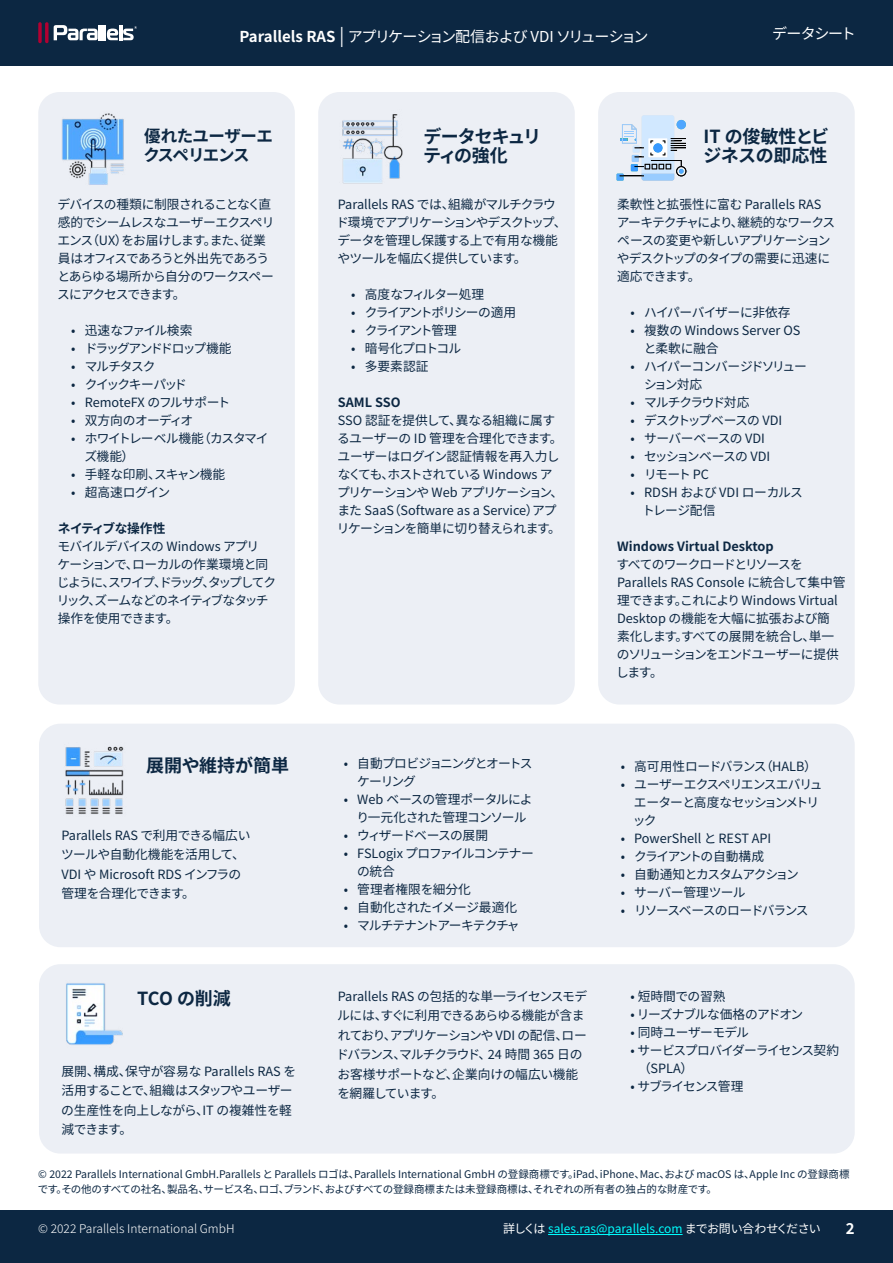
<style>
.page{position:relative;width:893px;height:1263px;background:#fff}
.page>*{position:absolute;margin:0;border:0;box-sizing:border-box;transform-origin:0 0}
.t1{font:700 18px/19.5px "Source Han Sans JP";letter-spacing:-.015em;color:#0c2742}
.t2{font:700 18px/19.5px "Source Han Sans JP";letter-spacing:-.06em;color:#0c2742}
.t3{font:700 16.5px/19.5px "Source Han Sans JP";letter-spacing:-.045em;color:#0c2742}
.t4{font:15px "Source Han Sans JP";letter-spacing:-.075em;color:#fff}
.t5{font:700 15px "Source Han Sans JP";color:#fff}
.t6{font:12.75px/18px "Source Han Sans JP";letter-spacing:-.05em;color:#0c2742}
.t7{font:12.75px/18px "Source Han Sans JP";letter-spacing:-.025em;color:#0c2742}
.t8{font:12.75px/19.5px "Source Han Sans JP";color:#0c2742}
.t9{font:12.75px/19.5px "Source Han Sans JP";letter-spacing:-.02em;color:#0c2742}
.t10{font:12.75px/18px "Source Han Sans JP";letter-spacing:-.07em;color:#0c2742}
.t11{font:12.75px "Source Han Sans JP";letter-spacing:-.095em;color:#0c2742}
.t12{font:12.75px/18px "Source Han Sans JP";letter-spacing:-.08em;color:#0c2742}
.t13{font:12.75px/18px "Source Han Sans JP";letter-spacing:-.03em;color:#0c2742}
.t14{font:12.75px/18px "Source Han Sans JP";letter-spacing:-.085em;color:#0c2742}
.t15{font:12.75px/18px "Source Han Sans JP";letter-spacing:-.075em;color:#0c2742}
.t16{font:700 12.75px "Source Han Sans JP";color:#0c2742}
.t17{font:12.75px "Source Han Sans JP";letter-spacing:-.12em;color:#0c2742}
.t18{font:12.75px "Source Han Sans JP";letter-spacing:-.015em;color:#0c2742}
.t19{font:12.75px "Source Han Sans JP";letter-spacing:-.11em;color:#0c2742}
.t20{font:12.75px "Source Han Sans JP";letter-spacing:-.125em;color:#0c2742}
.t21{font:12.75px "Source Han Sans JP";letter-spacing:-.105em;color:#0c2742}
.t22{font:12.75px "Source Han Sans JP";letter-spacing:-.1em;color:#0c2742}
.t23{font:700 12.75px "Source Han Sans JP";letter-spacing:-.04em;color:#0c2742}
.t24{font:12.75px "Source Han Sans JP";letter-spacing:-.01em;color:#0c2742}
.t25{font:12px "Source Han Sans JP";letter-spacing:-.015em;color:#0ff}
.t26{font:300 12px "Source Han Sans JP";color:#fff}
.t27{font:10.5px/15px "Source Han Sans JP";color:#0c2742}
.s1{font-weight:700}
.s2{font-size:18px}
.s3{color:#fff}
</style>
<div class="page">
<div style="left:0;top:1210px;width:893px;height:53px;background:#0c2742"></div>
<hr style="left:548px;top:1234px;width:135px;height:1px;background:#0ff">
<div style="left:0;top:0;width:893px;height:65px;background:#0c2742"></div>
<svg style="left:38px;top:22px;width:4px;height:21px"></svg>
<svg style="left:45px;top:22px;width:4px;height:21px"></svg>
<hr style="left:119px;top:25px;width:3px;height:15px;background:#fff">
<hr style="left:103px;top:25px;width:3px;height:15px;background:#fff">
<hr style="left:99px;top:25px;width:3px;height:15px;background:#fff">
<svg style="left:54px;top:25px;width:44px;height:15px"></svg>
<svg style="left:107px;top:26px;width:30px;height:14px"></svg>
<div style="left:38px;top:92px;width:257px;height:612px;background:#eceff5;border-radius:21px"></div>
<div style="left:318px;top:92px;width:257px;height:612px;background:#eceff5;border-radius:21px"></div>
<div style="left:39px;top:724px;width:816px;height:223px;background:#eceff5;border-radius:21px"></div>
<div style="left:39px;top:964px;width:816px;height:189px;background:#eceff5;border-radius:21px"></div>
<div style="left:598px;top:92px;width:257px;height:612px;background:#eceff5;border-radius:21px"></div>
<img style="left:62px;top:113px;width:62px;height:72px">
<img style="left:66px;top:983px;width:57px;height:62px">
<img style="left:65px;top:746px;width:59px;height:68px">
<img style="left:342px;top:114px;width:61px;height:70px">
<svg style="left:617px;top:115px;width:69px;height:66px"></svg>
<p class="t4" style="left:239px;top:28px;width:410px"><span class="s1">Parallels RAS</span> <span class="s2">|</span> アプリケーション配信および VDI ソリューション</p>
<p class="t4" style="left:772px;top:25px;width:85px">データシート</p>
<p class="t3" style="left:144px;top:126px;width:131px">優れたユーザーエクスペリエンス</p>
<h1 class="t2" style="left:423px;top:127px;width:119px">データセキュリティの強化</h1>
<h1 class="t1" style="left:703px;top:127px;width:127px">IT の俊敏性とビジネスの即応性</h1>
<p class="t6" style="left:57px;top:195px;width:219px">デバイスの種類に制限されることなく直感的でシームレスなユーザーエクスペリエンス（UX）をお届けします。また、従業員はオフィスであろうと外出先であろうとあらゆる場所から自分のワークスペースにアクセスできます。</p>
<p class="t6" style="left:71px;top:321px;width:123px">• 迅速なファイル検索</p>
<p class="t20" style="left:71px;top:341px;width:162px">• ドラッグアンドドロップ機能</p>
<p class="t6" style="left:71px;top:357px;width:86px">• マルチタスク</p>
<p class="t17" style="left:71px;top:377px;width:117px">• クイックキーパッド</p>
<p class="t7" style="left:71px;top:393px;width:160px">• RemoteFX のフルサポート</p>
<p class="t6" style="left:71px;top:411px;width:123px">• 双方向のオーディオ</p>
<p class="t6" style="left:84px;top:429px;width:186px;text-indent:-13px">• ホワイトレーベル機能（カスタマイズ機能）</p>
<p class="t9" style="left:71px;top:465px;width:156px">• 手軽な印刷、スキャン機能</p>
<p class="t9" style="left:71px;top:483px;width:101px">• 超高速ログイン</p>
<p class="t23" style="left:58px;top:521px;width:109px">ネイティブな操作性</p>
<p class="t10" style="left:57px;top:537px;width:221px">モバイルデバイスの Windows アプリ<br>ケーションで、ローカルの作業環境と同じように、スワイプ、ドラッグ、タップしてクリック、ズームなどのネイティブなタッチ操作を使用できます。</p>
<p class="t6" style="left:336px;top:195px;width:232px">Parallels RAS では、組織がマルチクラウド環境でアプリケーションやデスクトップ、データを管理し保護する上で有用な機能やツールを幅広く提供しています。</p>
<p class="t6" style="left:351px;top:285px;width:134px">• 高度なフィルター処理</p>
<p class="t21" style="left:351px;top:305px;width:166px">• クライアントポリシーの適用</p>
<p class="t17" style="left:351px;top:323px;width:107px">• クライアント管理</p>
<p class="t6" style="left:351px;top:339px;width:111px">• 暗号化プロトコル</p>
<p class="t6" style="left:351px;top:357px;width:79px">• 多要素認証</p>
<p class="t16" style="left:338px;top:395px;width:64px">SAML SSO</p>
<p class="t6" style="left:337px;top:411px;width:228px">SSO 認証を提供して、異なる組織に属するユーザーの ID 管理を合理化できます。ユーザーはログイン認証情報を再入力しなくても、ホストされている Windows アプリケーションや Web アプリケーション、また SaaS（Software as a Service）アプリケーションを簡単に切り替えられます。</p>
<p class="t6" style="left:617px;top:195px;width:220px">柔軟性と拡張性に富む Parallels RASアーキテクチャにより、継続的なワークスペースの変更や新しいアプリケーションやデスクトップのタイプの需要に迅速に適応できます。</p>
<p class="t6" style="left:631px;top:303px;width:162px">• ハイパーバイザーに非依存</p>
<p class="t8" style="left:644px;top:321px;width:158px;line-height:18px;text-indent:-13px">• 複数の Windows Server OSと柔軟に融合</p>
<p class="t12" style="left:644px;top:357px;width:164px;text-indent:-13px">• ハイパーコンバージドソリューション対応</p>
<p class="t11" style="left:631px;top:395px;width:120px">• マルチクラウド対応</p>
<p class="t12" style="left:631px;top:411px;width:153px">• デスクトップベースの VDI</p>
<p class="t13" style="left:631px;top:429px;width:136px">• サーバーベースの VDI</p>
<p class="t14" style="left:631px;top:447px;width:141px">• セッションベースの VDI</p>
<p class="t6" style="left:631px;top:465px;width:80px">• リモート PC</p>
<p class="t7" style="left:642px;top:483px;width:162px;text-indent:-12px">• RDSH および VDI ローカルストレージ配信</p>
<p class="t16" style="left:617px;top:539px;width:158px">Windows Virtual Desktop</p>
<p class="t7" style="left:616px;top:555px;width:231px">すべてのワークロードとリソースを<br>Parallels RAS Console に統合して集中管理できます。これにより Windows Virtual<br>Desktop の機能を大幅に拡張および簡<br>素化します。すべての展開を統合し、単一のソリューションをエンドユーザーに提供します。</p>
<h1 class="t1" style="left:146px;top:756px;width:144px">展開や維持が簡単</h1>
<p class="t8" style="left:61px;top:825px;width:191px">Parallels RAS で利用できる幅広いツールや自動化機能を活用して、<br>VDI や Microsoft RDS インフラの管理を合理化できます。</p>
<p class="t15" style="left:357px;top:755px;width:177px;text-indent:-13px">• 自動プロビジョニングとオートスケーリング</p>
<p class="t6" style="left:344px;top:791px;width:190px;text-align:center">• Web ベースの管理ポータルにより一元化された管理コンソール</p>
<p class="t15" style="left:344px;top:827px;width:146px">• ウィザードベースの展開</p>
<p class="t13" style="left:357px;top:845px;width:178px;text-indent:-13px">• FSLogix プロファイルコンテナーの統合</p>
<p class="t8" style="left:344px;top:880px;width:129px">• 管理者権限を細分化</p>
<p class="t13" style="left:344px;top:899px;width:175px">• 自動化されたイメージ最適化</p>
<p class="t11" style="left:344px;top:918px;width:177px">• マルチテナントアーキテクチャ</p>
<p class="t18" style="left:621px;top:759px;width:198px">• 高可用性ロードバランス（HALB）</p>
<p class="t14" style="left:633px;top:776px;width:191px;text-indent:-12px">• ユーザーエクスペリエンスエバリュエーターと高度なセッションメトリック</p>
<p class="t8" style="left:621px;top:829px;width:152px">• PowerShell と REST API</p>
<p class="t22" style="left:621px;top:849px;width:145px">• クライアントの自動構成</p>
<p class="t11" style="left:621px;top:867px;width:180px">• 自動通知とカスタムアクション</p>
<p class="t6" style="left:621px;top:884px;width:126px">• サーバー管理ツール</p>
<p class="t19" style="left:621px;top:903px;width:189px">• リソースベースのロードバランス</p>
<h1 class="t1" style="left:137px;top:989px;width:95px">TCO の削減</h1>
<p class="t6" style="left:336px;top:986px;width:252px;line-height:19.5px">Parallels RAS の包括的な単一ライセンスモデルには、すぐに利用できるあらゆる機能が含まれており、アプリケーションや VDI の配信、ロードバランス、マルチクラウド、24 時間 365 日のお客様サポートなど、企業向けの幅広い機能を網羅しています。</p>
<p class="t24" style="left:631px;top:989px;width:97px">• 短時間での習熟</p>
<p class="t12" style="left:631px;top:1005px;width:174px">• リーズナブルな価格のアドオン</p>
<p class="t6" style="left:631px;top:1023px;width:120px">• 同時ユーザーモデル</p>
<p class="t6" style="left:638px;top:1041px;width:202px;text-indent:-8px">• サービスプロバイダーライセンス契約（SPLA）</p>
<p class="t11" style="left:631px;top:1079px;width:114px">• サブライセンス管理</p>
<p class="t9" style="left:61px;top:1061px;width:236px">展開、構成、保守が容易な Parallels RAS を活用することで、組織はスタッフやユーザーの生産性を向上しながら、IT の複雑性を軽減できます。</p>
<p class="t27" style="left:38px;top:1167px;width:813px">© 2022 Parallels International GmbH.Parallels と Parallels ロゴは、Parallels International GmbH の登録商標です。iPad、iPhone、Mac、および macOS は、Apple Inc の登録商標です。その他のすべての社名、製品名、サービス名、ロゴ、ブランド、およびすべての登録商標または未登録商標は、それぞれの所有者の独占的な財産です。</p>
<p class="t26" style="left:38px;top:1221px;width:198px">© 2022 Parallels International GmbH</p>
<p class="t25" style="left:503px;top:1221px;width:319px"><span class="s3">詳しくは</span> sales.ras@parallels.com <span class="s3">までお問い合わせください</span></p>
<p class="t5" style="left:846px;top:1220px;width:10px">2</p>
</div>
